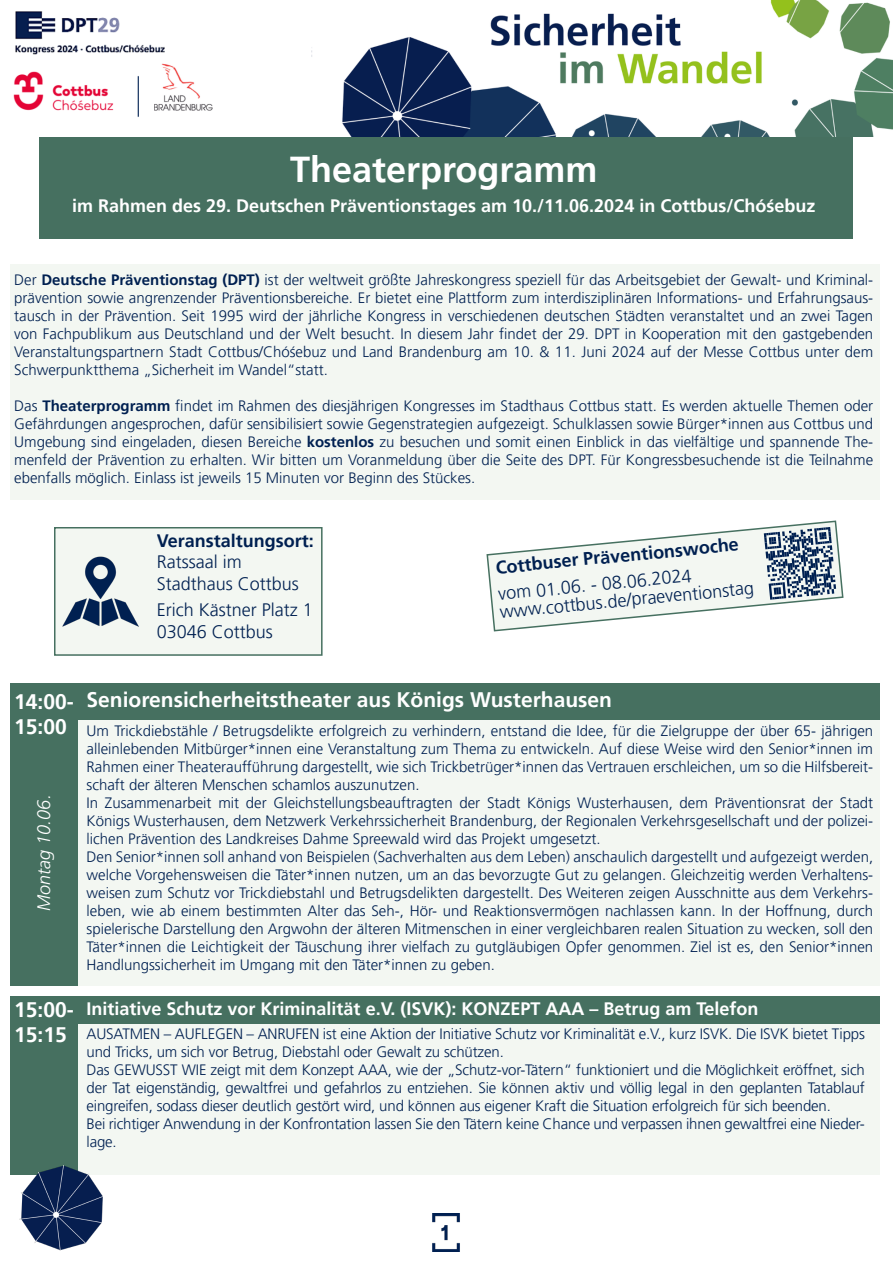
<style>
.page{position:relative;width:893px;height:1263px;background:#fff}
.page>*{position:absolute;margin:0;border:0;box-sizing:border-box;transform-origin:0 0}
.t1{font:700 36px "Frutiger LT Pro";color:#fff}
.t2{font:700 21px "Frutiger LT Pro";color:#fff}
.t3{font:700 18px "Frutiger LT Pro";color:#fff}
.t4{font:300 18px/21.6px "Frutiger LT Pro";color:#002051}
.t5{font:700 18px "Frutiger LT Pro";color:#002051}
.t6{font:italic 300 18px "Frutiger LT Pro";color:#fff}
.t7{font:300 15px/18px "Frutiger LT Pro";letter-spacing:-.01em;color:#002051;text-align:justify}
.s1{font-weight:700}
</style>
<div class="page">
<div style="left:10px;top:264px;width:870px;height:236px;background:#f3f7f2"></div>
<div style="left:39px;top:136px;width:813px;height:102px;background:#467060"></div>
<div style="left:78px;top:1001px;width:802px;height:174px;background:#f3f7f2"></div>
<div style="left:78px;top:996px;width:802px;height:27px;background:#467060"></div>
<div style="left:78px;top:719px;width:802px;height:267px;background:#f3f7f2"></div>
<div style="left:78px;top:683px;width:802px;height:36px;background:#467060"></div>
<img style="left:13px;top:0;width:880px;height:136px">
<svg style="left:486px;top:520px;width:358px;height:112px"></svg>
<div style="left:10px;top:683px;width:68px;height:303px;background:#467060"></div>
<div style="left:10px;top:996px;width:68px;height:179px;background:#467060"></div>
<div style="left:54px;top:527px;width:269px;height:129px;background:#f3f7f2;border:2px solid #467060"></div>
<img style="left:62px;top:556px;width:77px;height:71px">
<img style="left:432px;top:1213px;width:28px;height:38px">
<img style="left:19px;top:1165px;width:84px;height:85px">
<p class="t1" style="left:290px;top:148px;width:309px">Theaterprogramm</p>
<p class="t3" style="left:72px;top:195px;width:745px">im Rahmen des 29. Deutschen Präventionstages am 10./11.06.2024 in Cottbus/Chóśebuz</p>
<p class="t7" style="left:14px;top:271px;width:860px">Der <span class="s1">Deutsche Präventionstag (DPT)</span> ist der weltweit größte Jahreskongress speziell für das Arbeitsgebiet der Gewalt- und Kriminal&shy;prävention sowie angrenzender Präventionsbereiche. Er bietet eine Plattform zum interdisziplinären Informations- und Erfahrungsaus&shy;tausch in der Prävention. Seit 1995 wird der jährliche Kongress in verschiedenen deutschen Städten veranstaltet und an zwei Tagen von Fachpublikum aus Deutschland und der Welt besucht. In diesem Jahr findet der 29. DPT in Kooperation mit den gastgebenden Veranstaltungspartnern Stadt Cottbus/Chóśebuz und Land Brandenburg am 10. &amp; 11. Juni 2024 auf der Messe Cottbus unter dem Schwerpunktthema „Sicherheit im Wandel“statt.</p>
<p class="t7" style="left:14px;top:397px;width:860px">Das <span class="s1">Theaterprogramm</span> findet im Rahmen des diesjährigen Kongresses im Stadthaus Cottbus statt. Es werden aktuelle Themen oder Gefährdungen angesprochen, dafür sensibilisiert sowie Gegenstrategien aufgezeigt. Schulklassen sowie Bürger*innen aus Cottbus und Umgebung sind eingeladen, diesen Bereiche <span class="s1">kostenlos</span> zu besuchen und somit einen Einblick in das vielfältige und spannende The&shy;menfeld der Prävention zu erhalten. Wir bitten um Voranmeldung über die Seite des DPT. Für Kongressbesuchende ist die Teilnahme ebenfalls möglich. Einlass ist jeweils 15 Minuten vor Beginn des Stückes.</p>
<p class="t4" style="left:157px;top:530px;width:159px"><span class="s1">Veranstaltungsort:<br></span>Ratssaal im<br>Stadthaus Cottbus</p>
<p class="t4" style="left:157px;top:599px;width:157px">Erich Kästner Platz 1<br>03046 Cottbus</p>
<p class="t5" style="left:495px;top:556px;width:246px;rotate:-5deg">Cottbuser Präventionswoche</p>
<p class="t4" style="left:497px;top:582px;width:196px;rotate:-5deg">vom 01.06. - 08.06.2024</p>
<p class="t4" style="left:499px;top:600px;width:257px;rotate:-5deg">www.cottbus.de/praeventionstag</p>
<p class="t2" style="left:14px;top:689px;width:61px">14:00-</p>
<p class="t2" style="left:14px;top:714px;width:54px">15:00</p>
<p class="t6" style="left:33px;top:910px;width:118px;rotate:-90deg">Montag 10.06.</p>
<p class="t2" style="left:14px;top:997px;width:61px">15:00-</p>
<p class="t2" style="left:14px;top:1022px;width:54px">15:15</p>
<p class="t2" style="left:87px;top:687px;width:527px">Seniorensicherheitstheater aus Königs Wusterhausen</p>
<p class="t7" style="left:87px;top:722px;width:788px">Um Trickdiebstähle / Betrugsdelikte erfolgreich zu verhindern, entstand die Idee, für die Zielgruppe der über 65- jährigen alleinlebenden Mitbürger*innen eine Veranstaltung zum Thema zu entwickeln. Auf diese Weise wird den Senior*innen im Rahmen einer Theateraufführung dargestellt, wie sich Trickbetrüger*innen das Vertrauen erschleichen, um so die Hilfsbereit&shy;schaft der älteren Menschen schamlos auszunutzen.</p>
<p class="t7" style="left:87px;top:794px;width:788px">In Zusammenarbeit mit der Gleichstellungsbeauftragten der Stadt Königs Wusterhausen, dem Präventionsrat der Stadt Königs Wusterhausen, dem Netzwerk Verkehrssicherheit Brandenburg, der Regionalen Verkehrsgesellschaft und der polizei&shy;lichen Prävention des Landkreises Dahme Spreewald wird das Projekt umgesetzt.</p>
<p class="t7" style="left:87px;top:848px;width:788px">Den Senior*innen soll anhand von Beispielen (Sachverhalten aus dem Leben) anschaulich dargestellt und aufgezeigt werden, welche Vorgehensweisen die Täter*innen nutzen, um an das bevorzugte Gut zu gelangen. Gleichzeitig werden Verhaltens&shy;weisen zum Schutz vor Trickdiebstahl und Betrugsdelikten dargestellt. Des Weiteren zeigen Ausschnitte aus dem Verkehrs&shy;leben, wie ab einem bestimmten Alter das Seh-, Hör- und Reaktionsvermögen nachlassen kann. In der Hoffnung, durch spielerische Darstellung den Argwohn der älteren Mitmenschen in einer vergleichbaren realen Situation zu wecken, soll den Täter*innen die Leichtigkeit der Täuschung ihrer vielfach zu gutgläubigen Opfer genommen. Ziel ist es, den Senior*innen Handlungssicherheit im Umgang mit den Täter*innen zu geben.</p>
<p class="t3" style="left:87px;top:997px;width:673px">Initiative Schutz vor Kriminalität e.V. (ISVK): KONZEPT AAA – Betrug am Telefon</p>
<p class="t7" style="left:87px;top:1025px;width:780px">AUSATMEN – AUFLEGEN – ANRUFEN ist eine Aktion der Initiative Schutz vor Kriminalität e.V., kurz ISVK. Die ISVK bietet Tipps und Tricks, um sich vor Betrug, Diebstahl oder Gewalt zu schützen.</p>
<p class="t7" style="left:87px;top:1061px;width:780px">Das GEWUSST WIE zeigt mit dem Konzept AAA, wie der „Schutz-vor-Tätern“ funktioniert und die Möglichkeit eröffnet, sich der Tat eigenständig, gewaltfrei und gefahrlos zu entziehen. Sie können aktiv und völlig legal in den geplanten Tatablauf eingreifen, sodass dieser deutlich gestört wird, und können aus eigener Kraft die Situation erfolgreich für sich beenden.</p>
<p class="t7" style="left:87px;top:1115px;width:780px">Bei richtiger Anwendung in der Konfrontation lassen Sie den Tätern keine Chance und verpassen ihnen gewaltfrei eine Nieder&shy;lage.</p>
</div>
